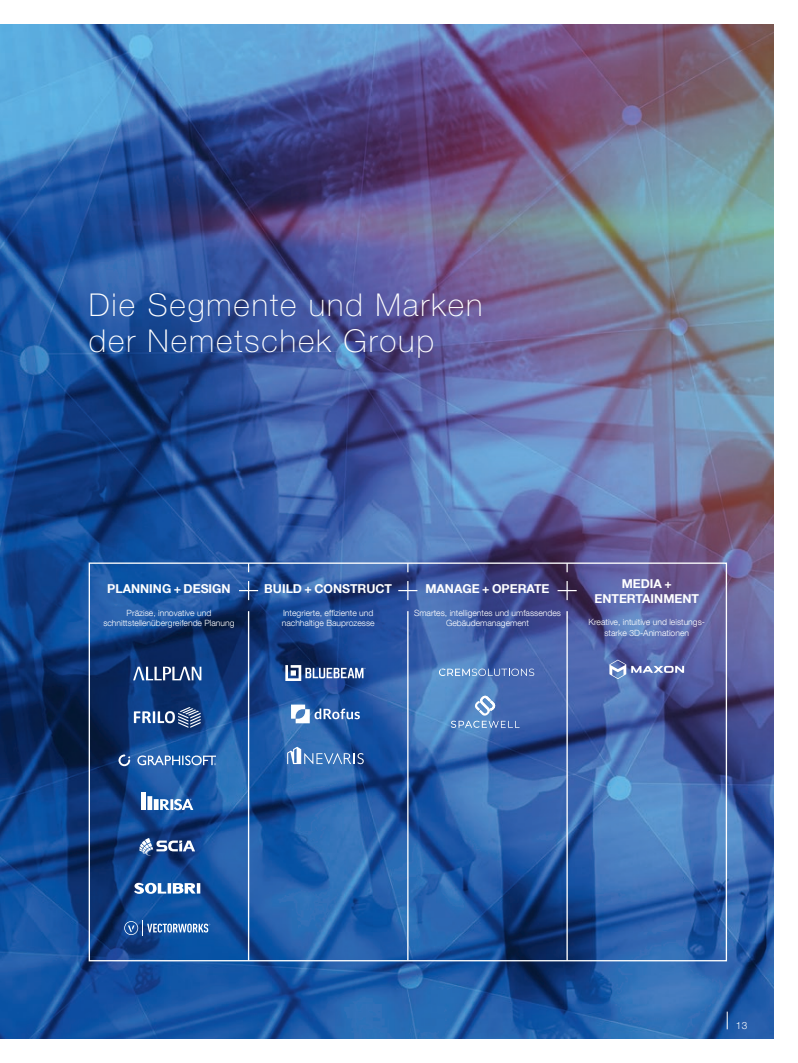
<style>
.page{position:relative;width:798px;height:1063px;background:#fff}
.page>*{position:absolute;margin:0;border:0;box-sizing:border-box;transform-origin:0 0}
.t1{font:100 31.5px/35.9px "Helvetica Neue LT Pro";letter-spacing:.06em;color:#fff}
.t2{font:700 12.25px/14.8px "Helvetica Neue LT Com";color:#fff;text-align:center}
.t3{font:300 10px "Helvetica Neue LT Pro";color:#fff}
.t4{font:300 8.62px/10.2px "Helvetica Neue LT Com";color:#fff;text-align:center}
</style>
<div class="page">
<img style="left:0;top:25px;width:772px;height:1013px">
<svg style="left:133px;top:667px;width:68px;height:13px"></svg>
<svg style="left:124px;top:920px;width:86px;height:16px"></svg>
<svg style="left:139px;top:838px;width:56px;height:18px"></svg>
<div style="left:147px;top:796px;width:5px;height:14px;background:#fff"></div>
<hr style="left:154px;top:799px;width:4px;height:11px;background:#fff">
<svg style="left:160px;top:799px;width:33px;height:11px"></svg>
<div style="left:141px;top:793px;width:5px;height:17px;background:#fff"></div>
<svg style="left:134px;top:883px;width:66px;height:11px"></svg>
<svg style="left:287px;top:747px;width:76px;height:17px"></svg>
<svg style="left:451px;top:696px;width:68px;height:32px"></svg>
<svg style="left:134px;top:707px;width:66px;height:21px"></svg>
<svg style="left:285px;top:665px;width:80px;height:16px"></svg>
<svg style="left:137px;top:755px;width:79px;height:10px"></svg>
<svg style="left:118px;top:755px;width:12px;height:11px"></svg>
<hr style="left:407px;top:611px;width:1px;height:350px;background:#fff">
<hr style="left:248px;top:611px;width:1px;height:350px;background:#fff">
<hr style="left:566px;top:611px;width:1px;height:350px;background:#fff">
<svg style="left:239px;top:581px;width:19px;height:19px"></svg>
<svg style="left:557px;top:581px;width:19px;height:19px"></svg>
<svg style="left:398px;top:581px;width:19px;height:19px"></svg>
<svg style="left:291px;top:705px;width:69px;height:18px"></svg>
<svg style="left:609px;top:660px;width:74px;height:19px"></svg>
<svg style="left:439px;top:669px;width:95px;height:7px"></svg>
<svg style="left:726px;top:1012px;width:1px;height:17px"></svg>
<h1 class="t1" style="left:89px;top:287px;width:395px">Die Segmente und Marken der Nemetschek Group</h1>
<h2 class="t2" style="left:107px;top:581px;width:125px">PLANNING + DESIGN</h2>
<p class="t4" style="left:103px;top:607px;width:133px">Präzise, innovative und schnittstellenübergreifende Planung</p>
<h2 class="t2" style="left:264px;top:581px;width:129px">BUILD + CONSTRUCT</h2>
<p class="t4" style="left:282px;top:607px;width:94px;text-align:left">Integrierte, effiziente und nachhaltige Bauprozesse</p>
<h2 class="t2" style="left:425px;top:581px;width:126px">MANAGE + OPERATE</h2>
<p class="t4" style="left:414px;top:607px;width:148px">Smartes, intelligentes und umfassendes<br>Gebäudemanagement</p>
<h2 class="t2" style="left:594px;top:576px;width:106px">MEDIA +<br>ENTERTAINMENT</h2>
<p class="t4" style="left:588px;top:617px;width:118px">Kreative, intuitive und leistungs&shy;starke 3D-Animationen</p>
<p class="t3" style="left:735px;top:1020px;width:13px">13</p>
</div>
